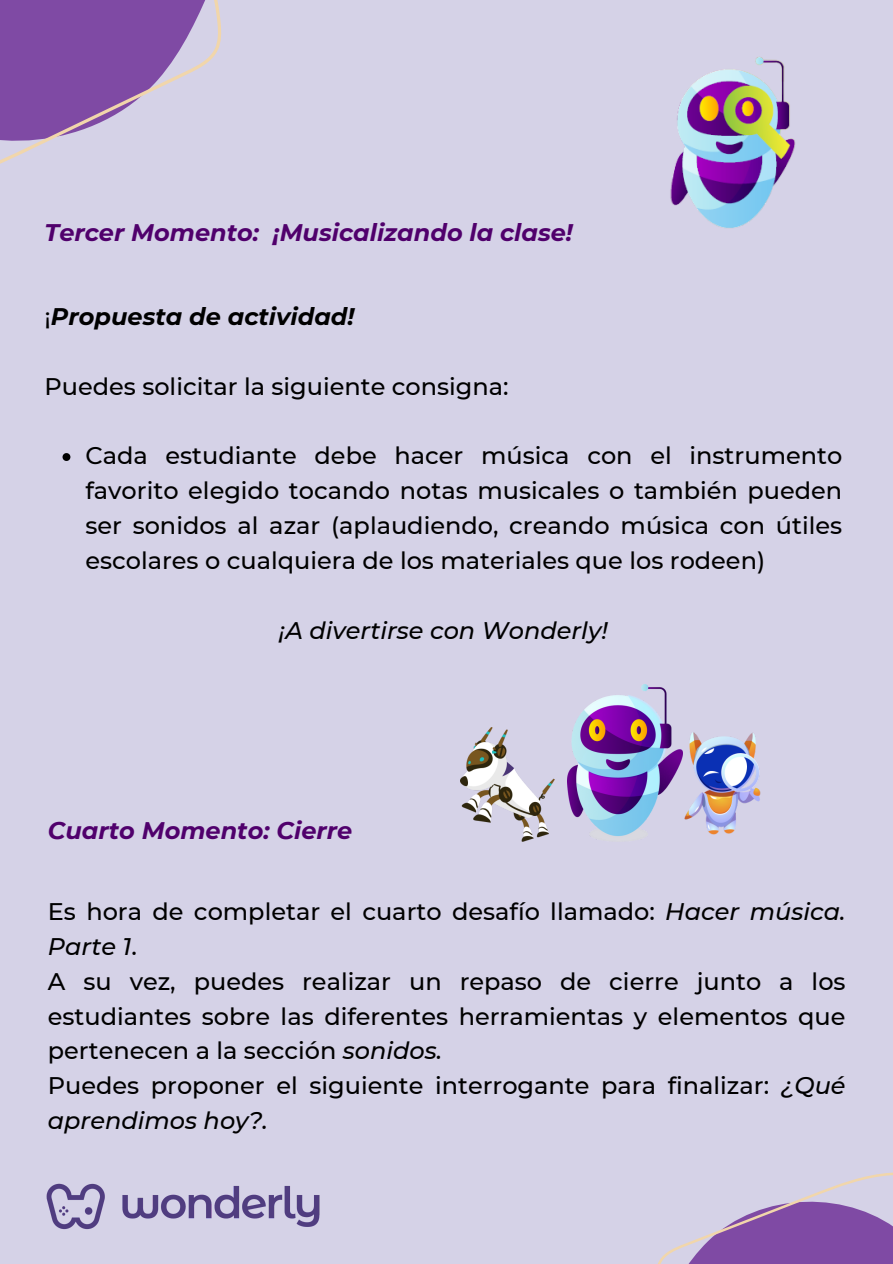
<style>
.page{position:relative;width:893px;height:1264px;background:#fff}
.page>*{position:absolute;margin:0;border:0;box-sizing:border-box;transform-origin:0 0}
.t1{font:500 24px/34.8px "Montserrat";color:#000;text-align:justify}
.t2{font:italic 700 24px "Montserrat";color:#50006c}
.t3{font:italic 500 24px "Montserrat";color:#000}
.t4{font:italic 700 24px "Montserrat";color:#000}
.s1{font-weight:500;font-style:normal}
.s2{font-style:italic}
</style>
<div class="page">
<div style="left:0;top:0;width:892px;height:1263px;background:#d5d2e7"></div>
<svg style="left:658px;top:1172px;width:234px;height:91px"></svg>
<svg style="left:0;top:0;width:222px;height:164px"></svg>
<img style="left:46px;top:1183px;width:274px;height:47px">
<img style="left:670px;top:57px;width:125px;height:171px">
<svg style="left:63px;top:453px;width:7px;height:8px"></svg>
<img style="left:461px;top:727px;width:93px;height:114px">
<img style="left:684px;top:732px;width:77px;height:103px">
<img style="left:567px;top:684px;width:116px;height:152px">
<h1 class="t2" style="left:45px;top:218px;width:530px">Tercer Momento: ¡Musicalizando la clase!</h1>
<h1 class="t4" style="left:45px;top:301px;width:311px"><span class="s1">¡</span>Propuesta de actividad!</h1>
<h1 class="t1" style="left:45px;top:368px;width:465px">Puedes solicitar la siguiente consigna:</h1>
<p class="t1" style="left:85px;top:438px;width:758px">Cada estudiante debe hacer música con el instrumento favorito elegido tocando notas musicales o también pueden ser sonidos al azar (aplaudiendo, creando música con útiles escolares o cualquiera de los materiales que los rodeen)</p>
<h1 class="t3" style="left:279px;top:615px;width:330px">¡A divertirse con Wonderly!</h1>
<p class="t2" style="left:48px;top:816px;width:306px">Cuarto Momento: Cierre</p>
<p class="t1" style="left:48px;top:893px;width:799px;text-align:left">Es hora de completar el cuarto desafío llamado: <span class="s2">Hacer música.<br>Parte 1</span>.<br>A su vez, puedes realizar un repaso de cierre junto a los estudiantes sobre las diferentes herramientas y elementos que pertenecen a la sección <span class="s2">sonidos.<br></span>Puedes proponer el siguiente interrogante para finalizar: <span class="s2">¿Qué aprendimos hoy?.</span></p>
</div>
